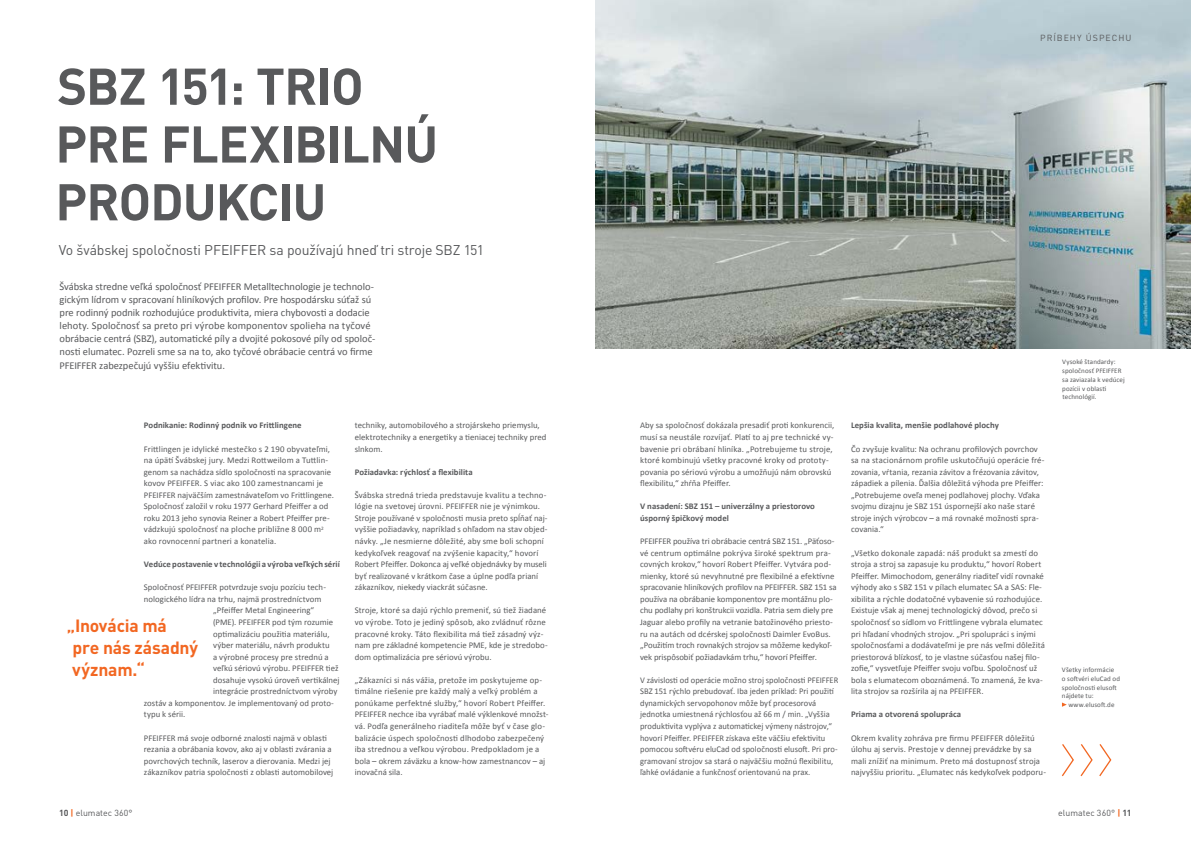
<style>
.page{position:relative;width:1191px;height:844px;background:#fff}
.page>*{position:absolute;margin:0;border:0;box-sizing:border-box;transform-origin:0 0}
.t1{font:700 50.75px/57.8px "DIN Pro";letter-spacing:-.02em;color:#58595b}
.t2{font:700 17.5px/21.9px "DIN Pro";letter-spacing:-.01em;color:#f26722}
.t3{font:14px "DIN Pro";letter-spacing:-.015em;color:#58595b}
.t4{font:10.5px/13.1px "Calibri";letter-spacing:-.005em;color:#58595b}
.t5{font:8.75px/11.5px "Calibri";letter-spacing:.005em;color:#58595b}
.t6{font:700 8.75px/11.5px "Calibri";letter-spacing:.005em;color:#58595b}
.t7{font:8.75px "DIN Pro";letter-spacing:.02em;color:#58595b}
.t8{font:8.75px "DIN Pro";letter-spacing:.115em;color:#58595b}
.t9{font:7px/8.8px "Calibri";letter-spacing:.015em;color:#58595b}
.s1{font-weight:700}
.s2{font-weight:700;color:#f26722}
</style>
<div class="page">
<svg style="left:1062px;top:744px;width:50px;height:33px"></svg>
<img style="left:595px;top:0;width:596px;height:348px">
<svg style="left:1062px;top:702px;width:4px;height:4px"></svg>
<h1 class="t1" style="left:55px;top:55px;width:384px">SBZ 151: TRIO<br>PRE FLEXIBILNÚ<br>PRODUKCIU</h1>
<h3 class="t3" style="left:59px;top:240px;width:427px">Vo švábskej spoločnosti PFEIFFER sa používajú hneď tri stroje SBZ 151</h3>
<p class="t4" style="left:60px;top:279px;width:317px">Švábska stredne veľká spoločnosť PFEIFFER Metalltechnologie je technolo&shy;gickým lídrom v spracovaní hliníkových profilov. Pre hospodársku súťaž sú pre rodinný podnik rozhodujúce produktivita, miera chybovosti a dodacie lehoty. Spoločnosť sa preto pri výrobe komponentov spolieha na tyčové obrábacie centrá (SBZ), automatické píly a dvojité pokosové píly od spoloč&shy;nosti elumatec. Pozreli sme sa na to, ako tyčové obrábacie centrá vo firme PFEIFFER zabezpečujú vyššiu efektivitu.</p>
<p class="t6" style="left:144px;top:419px;width:159px">Podnikanie: Rodinný podnik vo Frittlingene</p>
<p class="t5" style="left:144px;top:442px;width:192px">Frittlingen je idylické mestečko s 2 190 obyvateľmi, na úpätí Švábskej jury. Medzi Rottweilom a Tuttlin&shy;genom sa nachádza sídlo spoločnosti na spracovanie kovov PFEIFFER. S viac ako 100 zamestnancami je PFEIFFER najväčším zamestnávateľom vo Frittlingene.<br>Spoločnosť založil v roku 1977 Gerhard Pfeiffer a od roku 2013 jeho synovia Reiner a Robert Pfeiffer pre&shy;vádzkujú spoločnosť na ploche približne 8 000 m<sup>2 </sup>ako rovnocenní partneri a konatelia.</p>
<p class="t6" style="left:144px;top:558px;width:197px">Vedúce postavenie v technológii a výroba veľkých sérií</p>
<p class="t5" style="left:144px;top:581px;width:184px">Spoločnosť PFEIFFER potvrdzuje svoju pozíciu tech-</p>
<p class="t5" style="left:144px;top:592px;width:179px">nologického lídra na trhu, najmä prostredníctvom</p>
<p class="t5" style="left:213px;top:604px;width:103px">„Pfeiffer Metal Engineering“</p>
<p class="t5" style="left:213px;top:615px;width:121px">(PME). PFEIFFER pod tým rozumie</p>
<p class="t5" style="left:213px;top:627px;width:118px">optimalizáciu použitia materiálu,</p>
<p class="t5" style="left:213px;top:638px;width:118px">výber materiálu, návrh produktu</p>
<p class="t5" style="left:213px;top:650px;width:117px">a výrobné procesy pre strednú a</p>
<p class="t5" style="left:213px;top:662px;width:127px">veľkú sériovú výrobu. PFEIFFER tiež</p>
<p class="t5" style="left:213px;top:673px;width:128px">dosahuje vysokú úroveň vertikálnej</p>
<p class="t5" style="left:213px;top:685px;width:126px">integrácie prostredníctvom výroby</p>
<p class="t5" style="left:144px;top:696px;width:191px">zostáv a komponentov. Je implementovaný od proto-</p>
<p class="t5" style="left:144px;top:708px;width:43px">typu k sérii.</p>
<p class="t5" style="left:144px;top:731px;width:191px">PFEIFFER má svoje odborné znalosti najmä v oblasti rezania a obrábania kovov, ako aj v oblasti zvárania a povrchových techník, laserov a dierovania. Medzi jej zákazníkov patria spoločnosti z oblasti automobilovej</p>
<h2 class="t2" style="left:72px;top:613px;width:127px;text-indent:-5px">„Inovácia má pre nás zásadný význam.“</h2>
<p class="t5" style="left:355px;top:419px;width:193px">techniky, automobilového a strojárskeho priemyslu, elektrotechniky a energetiky a tieniacej techniky pred slnkom.</p>
<p class="t6" style="left:355px;top:465px;width:119px">Požiadavka: rýchlosť a flexibilita</p>
<p class="t5" style="left:355px;top:488px;width:194px">Švábska stredná trieda predstavuje kvalitu a techno&shy;lógie na svetovej úrovni. PFEIFFER nie je výnimkou.<br>Stroje používané v spoločnosti musia preto spĺňať naj&shy;vyššie požiadavky, napríklad s ohľadom na stav objed&shy;návky. „Je nesmierne dôležité, aby sme boli schopní kedykoľvek reagovať na zvýšenie kapacity,“ hovorí Robert Pfeiffer. Dokonca aj veľké objednávky by museli byť realizované v krátkom čase a úplne podľa prianí zákazníkov, niekedy viackrát súčasne.</p>
<p class="t5" style="left:355px;top:604px;width:194px">Stroje, ktoré sa dajú rýchlo premeniť, sú tiež žiadané vo výrobe. Toto je jediný spôsob, ako zvládnuť rôzne pracovné kroky. Táto flexibilita má tiež zásadný výz&shy;nam pre základné kompetencie PME, kde je stredobo&shy;dom optimalizácia pre sériovú výrobu.</p>
<p class="t5" style="left:355px;top:673px;width:195px">„Zákazníci si nás vážia, pretože im poskytujeme op&shy;timálne riešenie pre každý malý a veľký problém a ponúkame perfektné služby,“ hovorí Robert Pfeiffer.<br>PFEIFFER nechce iba vyrábať malé výklenkové množst&shy;vá. Podľa generálneho riaditeľa môže byť v čase glo&shy;balizácie úspech spoločnosti dlhodobo zabezpečený iba strednou a veľkou výrobou. Predpokladom je a bola – okrem záväzku a know-how zamestnancov – aj inovačná sila.</p>
<p class="t8" style="left:1040px;top:32px;width:93px">PRÍBEHY ÚSPECHU</p>
<p class="t5" style="left:640px;top:419px;width:196px">Aby sa spoločnosť dokázala presadiť proti konkurencii, musí sa neustále rozvíjať. Platí to aj pre technické vy&shy;bavenie pri obrábaní hliníka. „Potrebujeme tu stroje, ktoré kombinujú všetky pracovné kroky od prototy&shy;povania po sériovú výrobu a umožňujú nám obrovskú flexibilitu,“ zhŕňa Pfeiffer.</p>
<p class="t6" style="left:640px;top:500px;width:176px">V nasadení: SBZ 151 – univerzálny a priestorovo úsporný špičkový model</p>
<p class="t5" style="left:640px;top:534px;width:198px">PFEIFFER používa tri obrábacie centrá SBZ 151. „Päťoso&shy;vé centrum optimálne pokrýva široké spektrum pra&shy;covných krokov,“ hovorí Robert Pfeiffer. Vytvára pod&shy;mienky, ktoré sú nevyhnutné pre flexibilné a efektívne spracovanie hliníkových profilov na PFEIFFER. SBZ 151 sa používa na obrábanie komponentov pre montážnu plo&shy;chu podlahy pri konštrukcii vozidla. Patria sem diely pre Jaguar alebo profily na vetranie batožinového priesto&shy;ru na autách od dcérskej spoločnosti Daimler EvoBus. „Použitím troch rovnakých strojov sa môžeme kedykoľ&shy;vek prispôsobiť požiadavkám trhu,“ hovorí Pfeiffer.</p>
<p class="t5" style="left:640px;top:673px;width:200px">V závislosti od operácie možno stroj spoločnosti PFEIFFER SBZ 151 rýchlo prebudovať. Iba jeden príklad: Pri použití dynamických servopohonov môže byť procesorová jednotka umiestnená rýchlosťou až 66 m / min. „Vyššia produktivita vyplýva z automatickej výmeny nástrojov,“ hovorí Pfeiffer. PFEIFFER získava ešte väčšiu efektivitu pomocou softvéru eluCad od spoločnosti elusoft. Pri pro&shy;gramovaní strojov sa stará o najväčšiu možnú flexibilitu, ľahké ovládanie a funkčnosť orientovanú na prax.</p>
<p class="t6" style="left:851px;top:419px;width:149px">Lepšia kvalita, menšie podlahové plochy</p>
<p class="t5" style="left:851px;top:442px;width:195px">Čo zvyšuje kvalitu: Na ochranu profilových povrchov sa na stacionárnom profile uskutočňujú operácie fré&shy;zovania, vŕtania, rezania závitov a frézovania závitov, západiek a pílenia. Ďalšia dôležitá výhoda pre Pfeiffer: „Potrebujeme oveľa menej podlahovej plochy. Vďaka svojmu dizajnu je SBZ 151 úspornejší ako naše staré stroje iných výrobcov – a má rovnaké možnosti spra&shy;covania.“</p>
<p class="t5" style="left:851px;top:546px;width:195px">„Všetko dokonale zapadá: náš produkt sa zmestí do stroja a stroj sa zapasuje ku produktu,“ hovorí Robert Pfeiffer. Mimochodom, generálny riaditeľ vidí rovnaké výhody ako s SBZ 151 v pílach elumatec SA a SAS: Fle&shy;xibilita a rýchle dodatočné vybavenie sú rozhodujúce.<br>Existuje však aj menej technologický dôvod, prečo si spoločnosť so sídlom vo Frittlingene vybrala elumatec pri hľadaní vhodných strojov. „Pri spolupráci s inými spoločnosťami a dodávateľmi je pre nás veľmi dôležitá priestorová blízkosť, to je vlastne súčasťou našej filo&shy;zofie,“ vysvetľuje Pfeiffer svoju voľbu. Spoločnosť už bola s elumatecom oboznámená. To znamená, že kva&shy;lita strojov sa rozšírila aj na PFEIFFER.</p>
<p class="t6" style="left:851px;top:708px;width:112px">Priama a otvorená spolupráca</p>
<p class="t5" style="left:851px;top:731px;width:196px">Okrem kvality zohráva pre firmu PFEIFFER dôležitú úlohu aj servis. Prestoje v dennej prevádzke by sa mali znížiť na minimum. Preto má dostupnosť stroja najvyššiu prioritu. „Elumatec nás kedykoľvek podporu-</p>
<p class="t9" style="left:1062px;top:357px;width:64px">Vysoké štandardy: spoločnosť PFEIFFER sa zaviazala k vedúcej pozícii v oblasti technológií.</p>
<p class="t9" style="left:1062px;top:665px;width:60px">Všetky informácie<br>o softvéri eluCad od spoločnosti elusoft nájdete tu:</p>
<p class="t9" style="left:1068px;top:699px;width:48px">www.elusoft.de</p>
<p class="t7" style="left:59px;top:806px;width:75px"><span class="s1">10</span> <span class="s2">|</span> elumatec 360°</p>
<p class="t7" style="left:1058px;top:806px;width:75px">elumatec 360° <span class="s2">|</span> <span class="s1">11</span></p>
</div>
